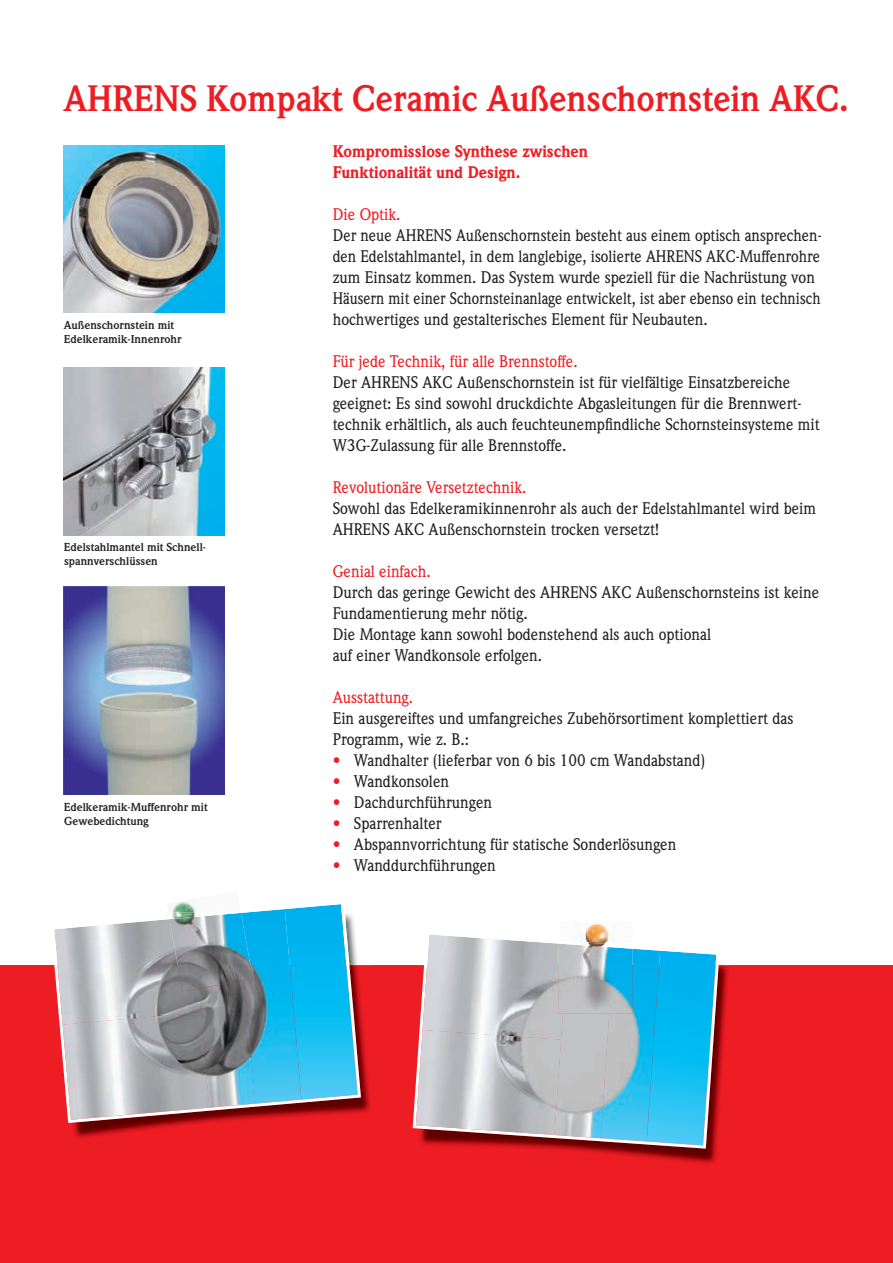
<style>
.page{position:relative;width:893px;height:1263px;background:#fff}
.page>*{position:absolute;margin:0;border:0;box-sizing:border-box;transform-origin:0 0}
.t1{font:700 36px "Weidemann Std";color:#ee1d23;scale:.95 1}
.t2{font:500 16.5px/21px "Weidemann Std";color:#231f20;scale:.94 1}
.t3{font:500 16.5px/21px "Weidemann Std";color:#231f20;scale:.92 1}
.t4{font:500 16.5px "Weidemann Std";color:#ee1d23;scale:.94 1}
.t5{font:900 16.5px/21px "Weidemann Std";color:#ee1d23;scale:.94 1}
.t6{font:700 11.4px/14.2px "Weidemann Std";color:#231f20}
.s1{color:#ee1d23}
</style>
<div class="page">
<div style="left:0;top:965px;width:893px;height:298px;background:#ee1d23"></div>
<img style="left:64px;top:145px;width:160px;height:168px">
<img style="left:64px;top:367px;width:160px;height:168px">
<img style="left:64px;top:586px;width:161px;height:209px">
<img style="left:536px;top:965px;width:193px;height:199px">
<svg style="left:413px;top:935px;width:306px;height:213px;background:#95b6c6"></svg>
<img style="left:559px;top:922px;width:74px;height:92px">
<img style="left:559px;top:940px;width:74px;height:9px">
<img style="left:73px;top:965px;width:298px;height:173px">
<svg style="left:54px;top:904px;width:307px;height:219px;background:#85a9ba"></svg>
<img style="left:167px;top:899px;width:74px;height:13px">
<img style="left:170px;top:913px;width:83px;height:78px">
<img style="left:169px;top:910px;width:72px;height:9px">
<h1 class="t1" style="left:64px;top:77px;width:828px">AHRENS Kompakt Ceramic Außenschornstein AKC.</h1>
<p class="t5" style="left:333px;top:141px;width:273px">Kompromisslose Synthese zwischen<br>Funktionalität und Design.</p>
<p class="t4" style="left:333px;top:205px;width:74px">Die Optik.</p>
<p class="t3" style="left:333px;top:225px;width:533px">Der neue AHRENS Außenschornstein besteht aus einem optisch ansprechen&shy;den Edelstahlmantel, in dem langlebige, isolierte AHRENS AKC-Muffenrohre zum Einsatz kommen. Das System wurde speziell für die Nachrüstung von Häusern mit einer Schornsteinanlage entwickelt, ist aber ebenso ein technisch hochwertiges und gestalterisches Element für Neubauten.</p>
<p class="t4" style="left:333px;top:352px;width:262px">Für jede Technik, für alle Brennstoffe.</p>
<p class="t2" style="left:333px;top:372px;width:519px">Der AHRENS AKC Außenschornstein ist für vielfältige Einsatzbereiche geeignet: Es sind sowohl druckdichte Abgasleitungen für die Brennwert&shy;technik erhältlich, als auch feuchteunempfindliche Schornsteinsysteme mit W3G-Zulassung für alle Brennstoffe.</p>
<p class="t4" style="left:333px;top:478px;width:208px">Revolutionäre Versetztechnik.</p>
<p class="t2" style="left:333px;top:498px;width:516px">Sowohl das Edelkeramikinnenrohr als auch der Edelstahlmantel wird beim<br>AHRENS AKC Außenschornstein trocken versetzt!</p>
<p class="t4" style="left:333px;top:562px;width:106px">Genial einfach.</p>
<p class="t2" style="left:333px;top:582px;width:519px">Durch das geringe Gewicht des AHRENS AKC Außenschornsteins ist keine Fundamentierung mehr nötig.<br>Die Montage kann sowohl bodenstehend als auch optional<br>auf einer Wandkonsole erfolgen.</p>
<p class="t4" style="left:333px;top:688px;width:87px">Ausstattung.</p>
<p class="t2" style="left:333px;top:708px;width:492px">Ein ausgereiftes und umfangreiches Zubehörsortiment komplettiert das<br>Programm, wie z. B.:</p>
<p class="t2" style="left:333px;top:750px;width:398px"><span class="s1">•</span> Wandhalter (lieferbar von 6 bis 100 cm Wandabstand)</p>
<p class="t2" style="left:333px;top:771px;width:125px"><span class="s1">•</span> Wandkonsolen</p>
<p class="t2" style="left:333px;top:792px;width:171px"><span class="s1">•</span> Dachdurchführungen</p>
<p class="t2" style="left:333px;top:813px;width:117px"><span class="s1">•</span> Sparrenhalter</p>
<p class="t2" style="left:333px;top:834px;width:367px"><span class="s1">•</span> Abspannvorrichtung für statische Sonderlösungen</p>
<p class="t2" style="left:333px;top:855px;width:175px"><span class="s1">•</span> Wanddurchführungen</p>
<p class="t6" style="left:64px;top:318px;width:119px">Außenschornstein mit<br>Edelkeramik-Innenrohr</p>
<p class="t6" style="left:64px;top:540px;width:144px">Edelstahlmantel mit Schnell&shy;spannverschlüssen</p>
<p class="t6" style="left:64px;top:800px;width:145px">Edelkeramik-Muffenrohr mit<br>Gewebedichtung</p>
</div>
